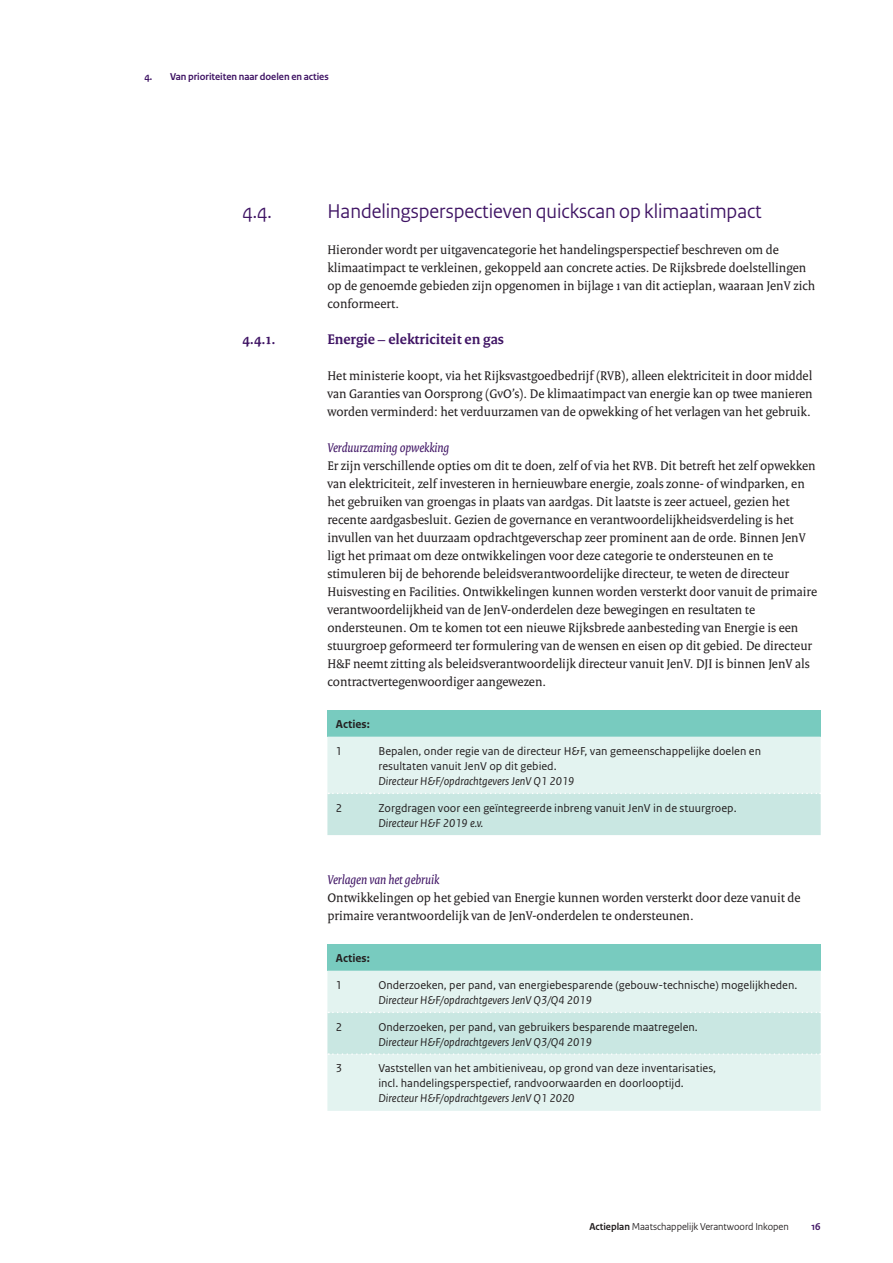
<style>
.page{position:relative;width:893px;height:1263px;background:#fff}
.page>*{position:absolute;margin:0;border:0;box-sizing:border-box;transform-origin:0 0}
._04_RO_Paragraafkop{font:21px "Rijksoverheid Sans Heading";color:#3f1464}
._05_RO_Alineakop_Ser{font:700 15px "Rijksoverheid Serif";color:#3f1464}
._10_RO_Broodtekst_Se{font:13.5px/18px "Rijksoverheid Serif";color:#231f20}
._07_RO_Tussenkop_Ser{font:italic 13.5px "Rijksoverheid Serif";color:#3f1464}
._32_RO_Tabel_Broodte{font:12px/15px "Rijksoverheid Sans Text";color:#231f20}
._32_RO_Tabel_Broodte-2{font:italic 12px "Rijksoverheid Sans Text";color:#231f20}
._31_RO_Tabel_Kop{font:700 12px "Rijksoverheid Sans Text";color:#231f20}
.t1{font:10.5px "Rijksoverheid Sans Heading";color:#231f20}
.t2{font:700 10.5px "Rijksoverheid Sans Heading";color:#3f1464}
.s1{font-weight:700}
</style>
<div class="page">
<div style="left:327px;top:710px;width:494px;height:27px;background:#78cbbf"></div>
<svg style="left:327px;top:737px;width:494px;height:98px;background:#d8eeea"></svg>
<div style="left:327px;top:944px;width:494px;height:27px;background:#78cbbf"></div>
<div style="left:327px;top:971px;width:494px;height:140px;background:#e3f3f0"></div>
<div style="left:327px;top:1012px;width:494px;height:43px;background:#c9e7e2"></div>
<p class="t2" style="left:145px;top:71px;width:186px">4. Van prioriteiten naar doelen en acties</p>
<p class="_04_RO_Paragraafkop" style="left:242px;top:199px;width:31px">4.4.</p>
<p class="_04_RO_Paragraafkop" style="left:327px;top:199px;width:436px">Handelingsperspectieven quickscan op klimaatimpact</p>
<p class="_10_RO_Broodtekst_Se" style="left:327px;top:240px;width:489px">Hieronder wordt per uitgavencategorie het handelingsperspectief beschreven om de klimaatimpact te verkleinen, gekoppeld aan concrete acties. De Rijksbrede doelstellingen op de genoemde gebieden zijn opgenomen in bijlage 1 van dit actieplan, waaraan JenV zich conformeert.</p>
<p class="_05_RO_Alineakop_Ser" style="left:242px;top:330px;width:35px">4.4.1.</p>
<p class="_05_RO_Alineakop_Ser" style="left:327px;top:330px;width:178px">Energie – elektriciteit en gas</p>
<p class="_10_RO_Broodtekst_Se" style="left:327px;top:366px;width:487px;text-align:justify">Het ministerie koopt, via het Rijksvastgoedbedrijf (RVB), alleen elektriciteit in door middel van Garanties van Oorsprong (GvO’s). De klimaatimpact van energie kan op twee manieren worden verminderd: het verduurzamen van de opwekking of het verlagen van het gebruik.</p>
<p class="_07_RO_Tussenkop_Ser" style="left:327px;top:439px;width:123px">Verduurzaming opwekking</p>
<p class="_10_RO_Broodtekst_Se" style="left:327px;top:456px;width:491px">Er zijn verschillende opties om dit te doen, zelf of via het RVB. Dit betreft het zelf opwekken van elektriciteit, zelf investeren in hernieuwbare energie, zoals zonne- of windparken, en het gebruiken van groengas in plaats van aardgas. Dit laatste is zeer actueel, gezien het recente aardgasbesluit. Gezien de governance en verantwoordelijkheidsverdeling is het invullen van het duurzaam opdrachtgeverschap zeer prominent aan de orde. Binnen JenV ligt het primaat om deze ontwikkelingen voor deze categorie te ondersteunen en te stimuleren bij de behorende beleidsverantwoordelijke directeur, te weten de directeur Huisvesting en Facilities. Ontwikkelingen kunnen worden versterkt door vanuit de primaire verantwoordelijkheid van de JenV-onderdelen deze bewegingen en resultaten te ondersteunen. Om te komen tot een nieuwe Rijksbrede aanbesteding van Energie is een stuurgroep geformeerd ter formulering van de wensen en eisen op dit gebied. De directeur H&amp;F neemt zitting als beleidsverantwoordelijk directeur vanuit JenV. DJI is binnen JenV als contractvertegenwoordiger aangewezen.</p>
<p class="_31_RO_Tabel_Kop" style="left:336px;top:717px;width:35px">Acties:</p>
<p class="_32_RO_Tabel_Broodte" style="left:336px;top:744px;width:8px">1</p>
<p class="_32_RO_Tabel_Broodte" style="left:378px;top:744px;width:384px">Bepalen, onder regie van de directeur H&amp;F, van gemeenschappelijke doelen en resultaten vanuit JenV op dit gebied.</p>
<p class="_32_RO_Tabel_Broodte-2" style="left:378px;top:774px;width:198px">Directeur H&amp;F/opdrachtgevers JenV Q1 2019</p>
<p class="_32_RO_Tabel_Broodte" style="left:336px;top:800px;width:8px">2</p>
<p class="_32_RO_Tabel_Broodte" style="left:378px;top:800px;width:360px">Zorgdragen voor een geïntegreerde inbreng vanuit JenV in de stuurgroep.</p>
<p class="_32_RO_Tabel_Broodte-2" style="left:378px;top:816px;width:106px">Directeur H&amp;F 2019 e.v.</p>
<p class="_07_RO_Tussenkop_Ser" style="left:327px;top:871px;width:113px">Verlagen van het gebruik</p>
<p class="_10_RO_Broodtekst_Se" style="left:327px;top:888px;width:475px">Ontwikkelingen op het gebied van Energie kunnen worden versterkt door deze vanuit de primaire verantwoordelijk van de JenV-onderdelen te ondersteunen.</p>
<p class="_31_RO_Tabel_Kop" style="left:336px;top:951px;width:35px">Acties:</p>
<p class="_32_RO_Tabel_Broodte" style="left:336px;top:978px;width:8px">1</p>
<p class="_32_RO_Tabel_Broodte" style="left:378px;top:978px;width:420px">Onderzoeken, per pand, van energiebesparende (gebouw-technische) mogelijkheden.</p>
<p class="_32_RO_Tabel_Broodte-2" style="left:378px;top:993px;width:215px">Directeur H&amp;F/opdrachtgevers JenV Q3/Q4 2019</p>
<p class="_32_RO_Tabel_Broodte" style="left:336px;top:1019px;width:8px">2</p>
<p class="_32_RO_Tabel_Broodte" style="left:378px;top:1019px;width:321px">Onderzoeken, per pand, van gebruikers besparende maatregelen.</p>
<p class="_32_RO_Tabel_Broodte-2" style="left:378px;top:1035px;width:215px">Directeur H&amp;F/opdrachtgevers JenV Q3/Q4 2019</p>
<p class="_32_RO_Tabel_Broodte" style="left:336px;top:1061px;width:8px">3</p>
<p class="_32_RO_Tabel_Broodte" style="left:378px;top:1061px;width:339px">Vaststellen van het ambitieniveau, op grond van deze inventarisaties, incl. handelingsperspectief, randvoorwaarden en doorlooptijd.</p>
<p class="_32_RO_Tabel_Broodte-2" style="left:378px;top:1092px;width:198px">Directeur H&amp;F/opdrachtgevers JenV Q1 2020</p>
<p class="t1" style="left:589px;top:1221px;width:201px"><span class="s1">Actieplan</span> Maatschappelijk Verantwoord Inkopen</p>
<p class="t2" style="left:811px;top:1221px;width:11px">16</p>
</div>
